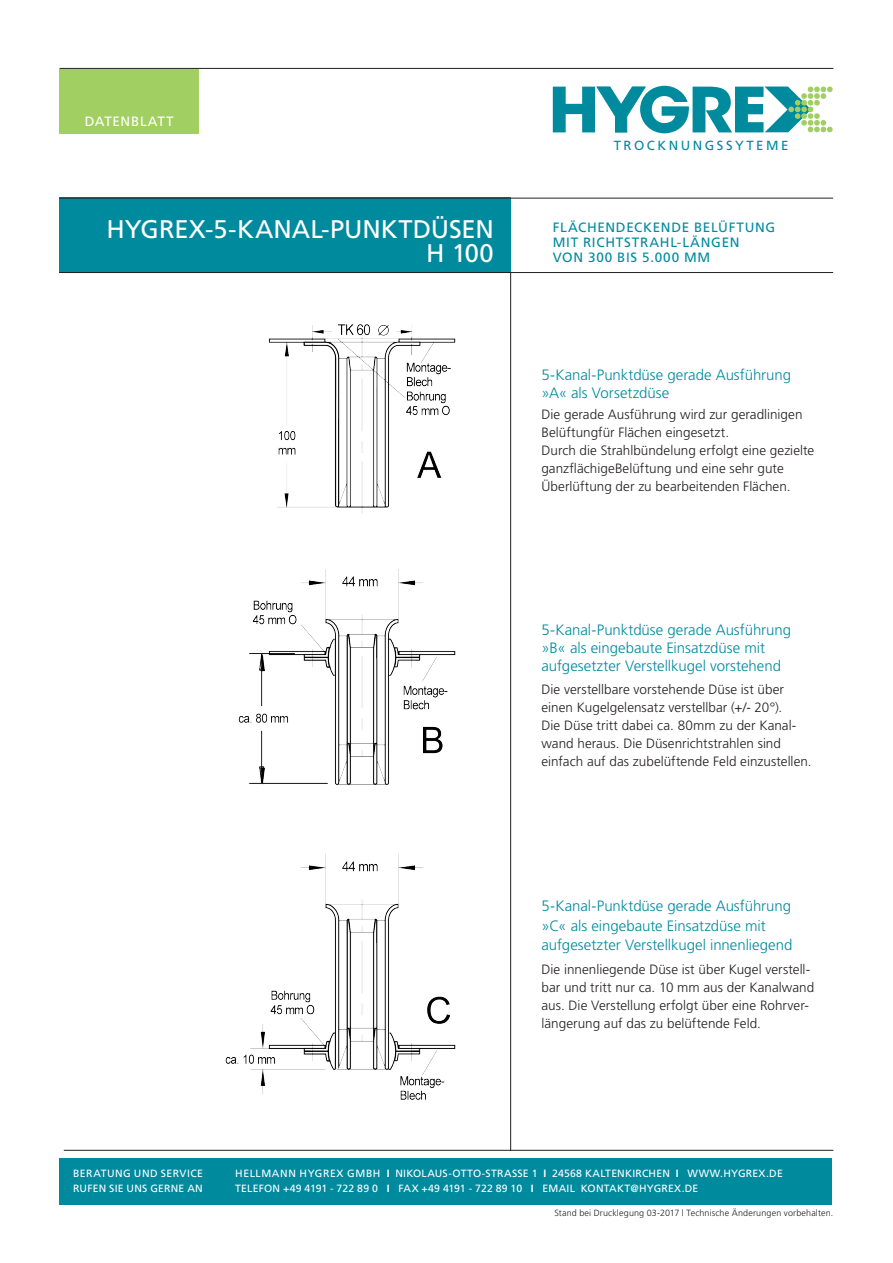
<style>
.page{position:relative;width:893px;height:1263px;background:#fff}
.page>*{position:absolute;margin:0;border:0;box-sizing:border-box;transform-origin:0 0}
.t1{font:25.5px/24px "Frutiger";color:#fff}
.t2{font:300 15px/18px "Frutiger";letter-spacing:-.005em;color:#008a9e}
.t3{font:300 13.5px/18px "Frutiger";letter-spacing:.005em;color:#231f20}
.t4{font:13.5px/15px "Frutiger";letter-spacing:.055em;color:#008a9e}
.t5{font:13.5px "Frutiger";letter-spacing:.02em;color:#fff}
.t6{font:13.2px "Frutiger";letter-spacing:.19em;color:#008a9e}
.t7{font:10.5px "Frutiger";letter-spacing:.02em;color:#fff}
.t8{font:10.5px "Frutiger";letter-spacing:.055em;color:#fff}
.t9{font:300 9px "Frutiger";letter-spacing:.015em;color:#231f20}
.s1{font-weight:700}
</style>
<div class="page">
<div style="left:59px;top:198px;width:452px;height:75px;background:#008a9e"></div>
<div style="left:60px;top:69px;width:139px;height:64px;background:#a2cf62"></div>
<hr style="left:59px;top:198px;width:774px;height:1px;background:#231f20">
<hr style="left:59px;top:272px;width:774px;height:1px;background:#231f20">
<hr style="left:64px;top:1150px;width:769px;height:1px;background:#231f20">
<hr style="left:510px;top:272px;width:1px;height:879px;background:#231f20">
<hr style="left:60px;top:68px;width:773px;height:1px;background:#231f20">
<svg style="left:553px;top:86px;width:280px;height:47px"></svg>
<div style="left:60px;top:1158px;width:772px;height:47px;background:#008a9e"></div>
<img style="left:225px;top:324px;width:231px;height:776px">
<p class="t5" style="left:85px;top:114px;width:29px">DATEN</p>
<p class="t5" style="left:131px;top:114px;width:36px">BLATT</p>
<p class="t6" style="left:614px;top:137px;width:176px">TROCKNUNGSSYTEME</p>
<h1 class="t1" style="left:107px;top:217px;width:255px">HYGREX-5-KANAL-PUNKT</h1>
<h1 class="t1" style="left:426px;top:217px;width:69px;text-indent:-14px">DÜSEN<br>H 100</h1>
<p class="t4" style="left:553px;top:219px;width:36px">FLÄCHEN</p>
<p class="t4" style="left:616px;top:219px;width:20px">DECKEN</p>
<p class="t4" style="left:671px;top:219px;width:76px">DE BELÜFTUNG</p>
<p class="t4" style="left:553px;top:234px;width:159px;text-indent:97px">AH L-LÄNGEN<br>VON 300 BIS 5.000 MM</p>
<p class="t4" style="left:553px;top:234px;width:54px">M IT RICHTSTR</p>
<p class="t2" style="left:541px;top:366px;width:251px">5-Kanal-Punktdüse gerade Ausführung »A« als Vorsetzdüse</p>
<p class="t3" style="left:541px;top:405px;width:274px">Die gerade Ausführung wird zur geradlinigen Belüftungfür Flächen eingesetzt.<br>Durch die Strahlbündelung erfolgt eine gezielte ganzflächigeBelüftung und eine sehr gute Überlüftung der zu bearbeitenden Flächen.</p>
<p class="t2" style="left:541px;top:621px;width:251px">5-Kanal-Punktdüse gerade Ausführung »B« als eingebaute Einsatzdüse mit aufgesetzter Verstellkugel vorstehend</p>
<p class="t3" style="left:541px;top:680px;width:272px">Die verstellbare vorstehende Düse ist über einen Kugelgelensatz verstellbar (+/- 20°).<br>Die Düse tritt dabei ca. 80mm zu der Kanal&shy;wand heraus. Die Düsenrichtstrahlen sind einfach auf das zubelüftende Feld einzustellen.</p>
<p class="t2" style="left:541px;top:896px;width:252px;line-height:19.5px">5-Kanal-Punktdüse gerade Ausführung »C« als eingebaute Einsatzdüse mit aufgesetzter Verstellkugel innenliegend</p>
<p class="t3" style="left:541px;top:960px;width:274px">Die innenliegende Düse ist über Kugel verstell&shy;bar und tritt nur ca. 10 mm aus der Kanalwand aus. Die Verstellung erfolgt über eine Rohrver&shy;längerung auf das zu belüftende Feld.</p>
<p class="t7" style="left:73px;top:1167px;width:8px">BER</p>
<p class="t7" style="left:93px;top:1167px;width:16px">ATUNG</p>
<p class="t7" style="left:134px;top:1167px;width:64px">UN D SERVICE</p>
<p class="t8" style="left:235px;top:1167px;width:234px">HELLMANN HYGREX GM BH <span class="s1">I</span> NIKOLAUS-OTTO</p>
<p class="t7" style="left:482px;top:1167px;width:132px">-STRASSE 1 <span class="s1">I</span> 24568 KALTENK</p>
<p class="t7" style="left:632px;top:1167px;width:11px">IRCHEN</p>
<p class="t7" style="left:676px;top:1167px;width:56px"><span class="s1">I</span> WWW.HYGREX</p>
<p class="t7" style="left:766px;top:1167px;width:17px">.DE</p>
<p class="t7" style="left:73px;top:1182px;width:61px">RUFEN SIE UNS</p>
<p class="t7" style="left:150px;top:1182px;width:8px">GERNE</p>
<p class="t7" style="left:187px;top:1182px;width:13px">AN</p>
<p class="t7" style="left:235px;top:1182px;width:354px">TE LE FON +49 4191 - 722 89 0 <span class="s1">I</span> FAX +49 4191 - 722 89 10 <span class="s1">I</span> EMAIL KONT</p>
<p class="t7" style="left:609px;top:1182px;width:38px">AKT@HYGREX</p>
<p class="t7" style="left:682px;top:1182px;width:17px">.DE</p>
<p class="t9" style="left:554px;top:1208px;width:281px">Stand bei Drucklegung 03-2017 | Technische Änderungen vorbehalten.</p>
</div>
